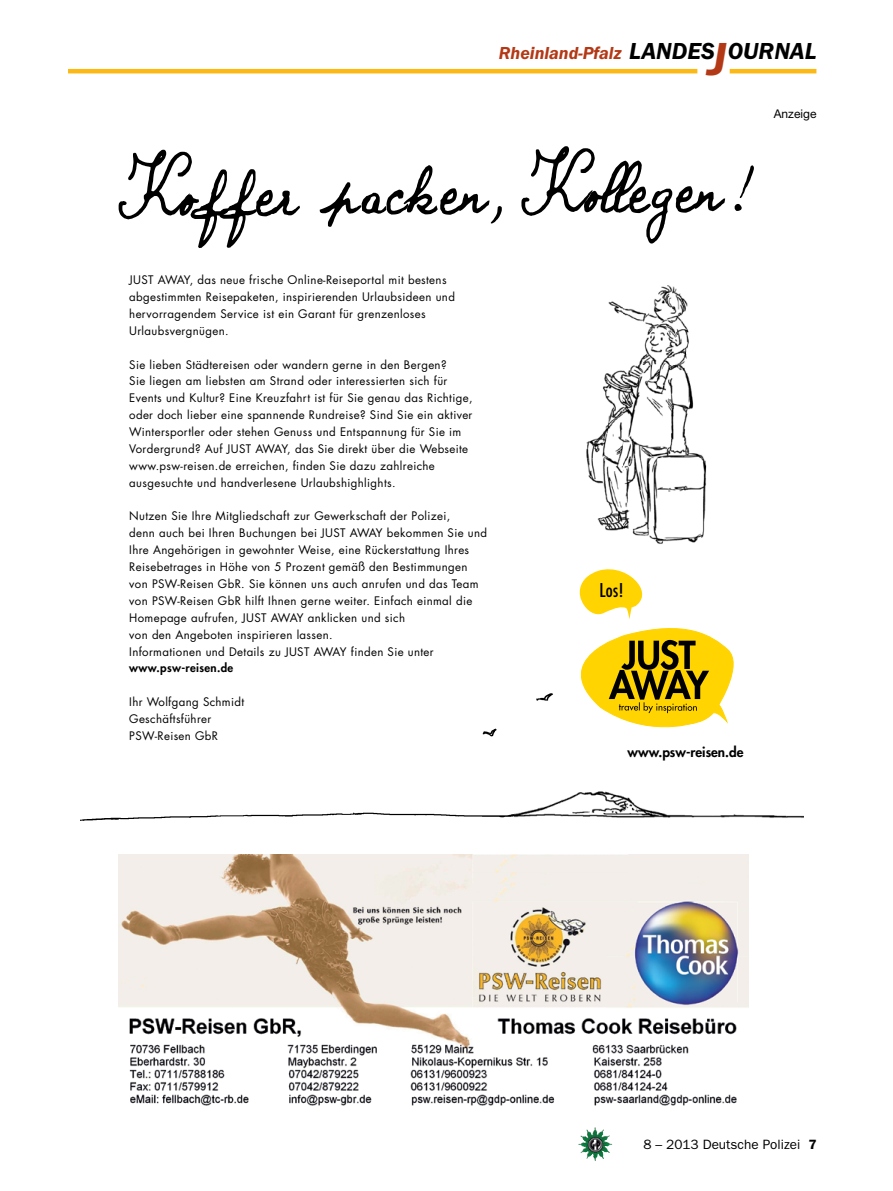
<style>
.page{position:relative;width:893px;height:1191px;background:#fff}
.page>*{position:absolute;margin:0;border:0;box-sizing:border-box;transform-origin:0 0}
.t1{font:81px "BERNARD";color:#000}
.t2{font:italic 600 24px "Franklin Gothic Itc T";color:#000}
.t3{font:18.45px "Futura Condensed OV PIAUJB";color:#000}
.t4{font:italic 600 18px "Franklin Gothic Itc T";color:#b33916}
.t5{font:13.5px "Franklin Gothic";color:#000}
.t6{font:13.5px "Futura Heavy OV SIAUJB";color:#000}
.t7{font:12px "Helvetica Neue";color:#000}
.t8{font:11.55px/17px "Futura Book OV RIAUJB";letter-spacing:.03em;color:#000}
.t9{font:11.55px "Futura Heavy OV SIAUJB";letter-spacing:.03em;color:#000}
.s1{font-size:48px;color:#b33916}
.s2{font-weight:600}
</style>
<div class="page">
<img style="left:578px;top:1127px;width:17px;height:25px">
<hr style="left:730px;top:69px;width:86px;height:4px;background:#fdb913">
<hr style="left:68px;top:69px;width:629px;height:4px;background:#fdb913">
<img style="left:80px;top:728px;width:434px;height:93px">
<img style="left:563px;top:791px;width:241px;height:27px">
<img style="left:514px;top:799px;width:49px;height:19px">
<img style="left:512px;top:695px;width:34px;height:80px">
<img style="left:623px;top:285px;width:66px;height:80px">
<img style="left:586px;top:301px;width:37px;height:157px">
<img style="left:623px;top:365px;width:81px;height:93px">
<img style="left:623px;top:458px;width:84px;height:86px">
<img style="left:586px;top:458px;width:37px;height:73px">
<img style="left:118px;top:854px;width:631px;height:252px">
<svg style="left:546px;top:569px;width:188px;height:159px"></svg>
<h2 class="t2" style="left:629px;top:37px;width:189px">LANDES<span class="s1">J</span>OURNAL</h2>
<h3 class="t4" style="left:499px;top:42px;width:124px">Rheinland-Pfalz</h3>
<h1 class="t1" style="left:117px;top:144px;width:641px;rotate:-1deg">Koffer packen, Kollegen!</h1>
<p class="t8" style="left:129px;top:271px;width:327px">JUST AWAY, das neue frische Online-Reiseportal mit bestens abgestimmten Reisepaketen, inspirierenden Urlaubsideen und hervorragendem Service ist ein Garant für grenzenloses Urlaubsvergnügen.</p>
<p class="t8" style="left:129px;top:355px;width:345px">Sie lieben Städtereisen oder wandern gerne in den Bergen?<br>Sie liegen am liebsten am Strand oder interessierten sich für Events und Kultur? Eine Kreuzfahrt ist für Sie genau das Richtige, oder doch lieber eine spannende Rundreise? Sind Sie ein aktiver Wintersportler oder stehen Genuss und Entspannung für Sie im Vordergrund? Auf JUST AWAY, das Sie direkt über die Webseite www.psw-reisen.de erreichen, finden Sie dazu zahlreiche ausgesuchte und handverlesene Urlaubshighlights.</p>
<p class="t8" style="left:129px;top:507px;width:359px">Nutzen Sie Ihre Mitgliedschaft zur Gewerkschaft der Polizei,<br>denn auch bei Ihren Buchungen bei JUST AWAY bekommen Sie und Ihre Angehörigen in gewohnter Weise, eine Rückerstattung Ihres Reisebetrages in Höhe von 5 Prozent gemäß den Bestimmungen von PSW-Reisen GbR. Sie können uns auch anrufen und das Team von PSW-Reisen GbR hilft Ihnen gerne weiter. Einfach einmal die Homepage aufrufen, JUST AWAY anklicken und sich<br>von den Angeboten inspirieren lassen.<br>Informationen und Details zu JUST AWAY finden Sie unter</p>
<p class="t9" style="left:129px;top:660px;width:106px">www.psw-reisen.de</p>
<p class="t8" style="left:129px;top:693px;width:116px">Ihr Wolfgang Schmidt<br>Geschäftsführer<br>PSW-Reisen GbR</p>
<p class="t6" style="left:627px;top:742px;width:118px">www.psw-reisen.de</p>
<h3 class="t3" style="left:599px;top:578px;width:25px">Los!</h3>
<p class="t7" style="left:774px;top:106px;width:44px">Anzeige</p>
<p class="t5" style="left:643px;top:1136px;width:175px">8 – 2013 Deutsche Polizei <span class="s2">7</span></p>
</div>
